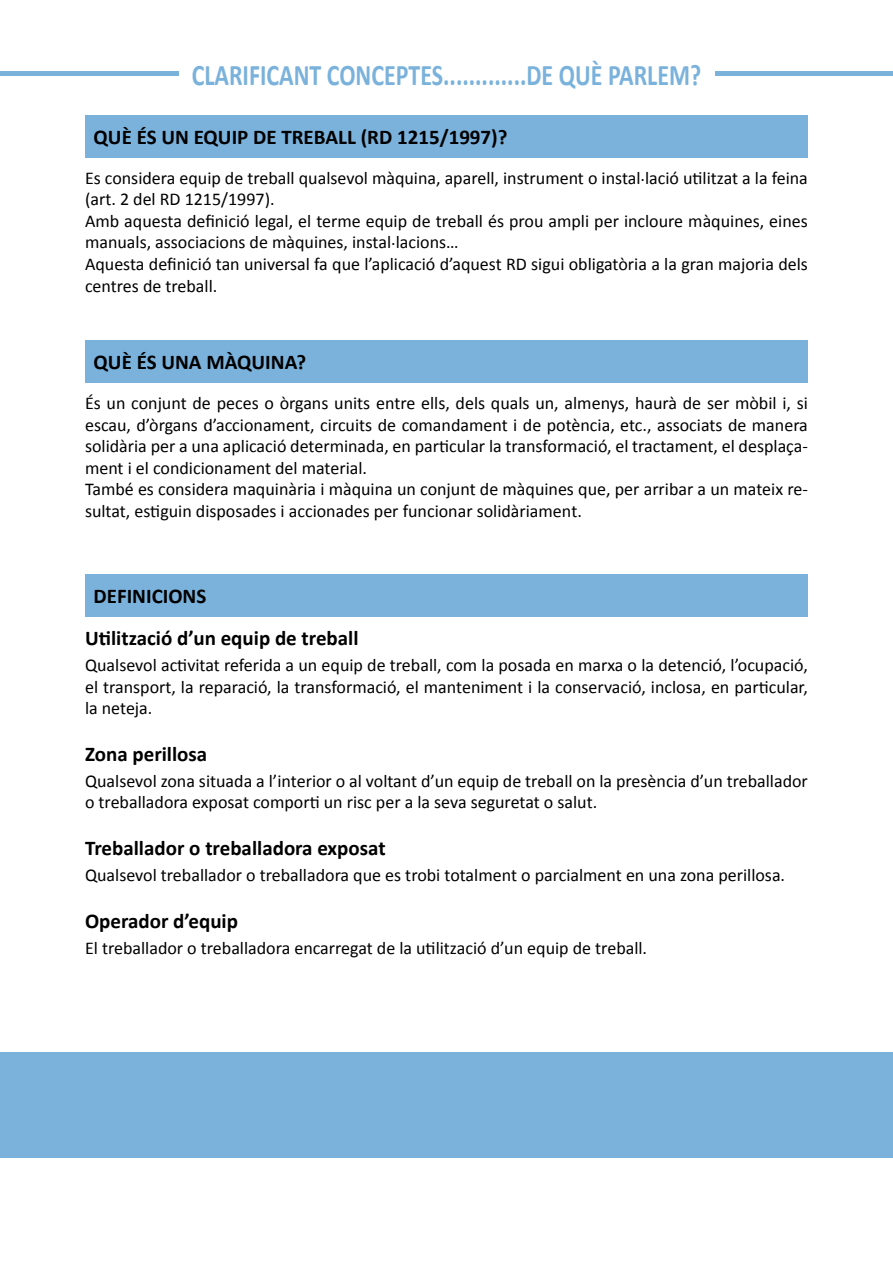
<style>
.page{position:relative;width:893px;height:1263px;background:#fff}
.page>*{position:absolute;margin:0;border:0;box-sizing:border-box;transform-origin:0 0}
.t1{font:700 30px "Calibri";color:#7ab2dc;scale:.8 1}
.t2{font:700 21px "Calibri";color:#000}
.t3{font:18px/21.6px "Calibri";color:#000}
</style>
<div class="page">
<div style="left:0;top:1052px;width:893px;height:106px;background:#7ab2dc"></div>
<div style="left:0;top:71px;width:893px;height:5px;background:#7ab2dc"></div>
<div style="left:179px;top:52px;width:535px;height:43px;background:#fff"></div>
<div style="left:85px;top:115px;width:723px;height:42px;background:#7ab2dc"></div>
<div style="left:85px;top:340px;width:723px;height:43px;background:#7ab2dc"></div>
<div style="left:85px;top:574px;width:723px;height:43px;background:#7ab2dc"></div>
<h1 class="t1" style="left:192px;top:56px;width:638px">CLARIFICANT CONCEPTES.............DE QUÈ PARLEM?</h1>
<p class="t2" style="left:94px;top:124px;width:415px">QUÈ ÉS UN EQUIP DE TREBALL (RD 1215/1997)?</p>
<p class="t3" style="left:85px;top:167px;width:724px">Es considera equip de treball qualsevol màquina, aparell, instrument o instal.lació utilitzat a la feina (art. 2 del RD 1215/1997).<br>Amb aquesta definició legal, el terme equip de treball és prou ampli per incloure màquines, eines manuals, associacions de màquines, instal.lacions…<br>Aquesta definició tan universal fa que l’aplicació d’aquest RD sigui obligatòria a la gran majoria dels centres de treball.</p>
<p class="t2" style="left:94px;top:349px;width:214px">QUÈ ÉS UNA MÀQUINA?</p>
<p class="t3" style="left:85px;top:392px;width:724px">És un conjunt de peces o òrgans units entre ells, dels quals un, almenys, haurà de ser mòbil i, si escau, d’òrgans d’accionament, circuits de comandament i de potència, etc., associats de manera solidària per a una aplicació determinada, en particular la transformació, el tractament, el desplaça&shy;ment i el condicionament del material.<br>També es considera maquinària i màquina un conjunt de màquines que, per arribar a un mateix re&shy;sultat, estiguin disposades i accionades per funcionar solidàriament.</p>
<p class="t2" style="left:94px;top:583px;width:114px">DEFINICIONS</p>
<p class="t2" style="left:85px;top:625px;width:275px">Utilització d’un equip de treball</p>
<p class="t3" style="left:85px;top:654px;width:724px;text-align:justify">Qualsevol activitat referida a un equip de treball, com la posada en marxa o la detenció, l’ocupació, el transport, la reparació, la transformació, el manteniment i la conservació, inclosa, en particular, la neteja.</p>
<p class="t2" style="left:85px;top:741px;width:124px">Zona perillosa</p>
<p class="t3" style="left:85px;top:770px;width:724px">Qualsevol zona situada a l’interior o al voltant d’un equip de treball on la presència d’un treballador o treballadora exposat comporti un risc per a la seva seguretat o salut.</p>
<p class="t2" style="left:85px;top:835px;width:302px">Treballador o treballadora exposat</p>
<p class="t3" style="left:85px;top:864px;width:702px">Qualsevol treballador o treballadora que es trobi totalment o parcialment en una zona perillosa.</p>
<p class="t2" style="left:85px;top:907px;width:155px">Operador d’equip</p>
<p class="t3" style="left:85px;top:937px;width:564px">El treballador o treballadora encarregat de la utilització d’un equip de treball.</p>
</div>
